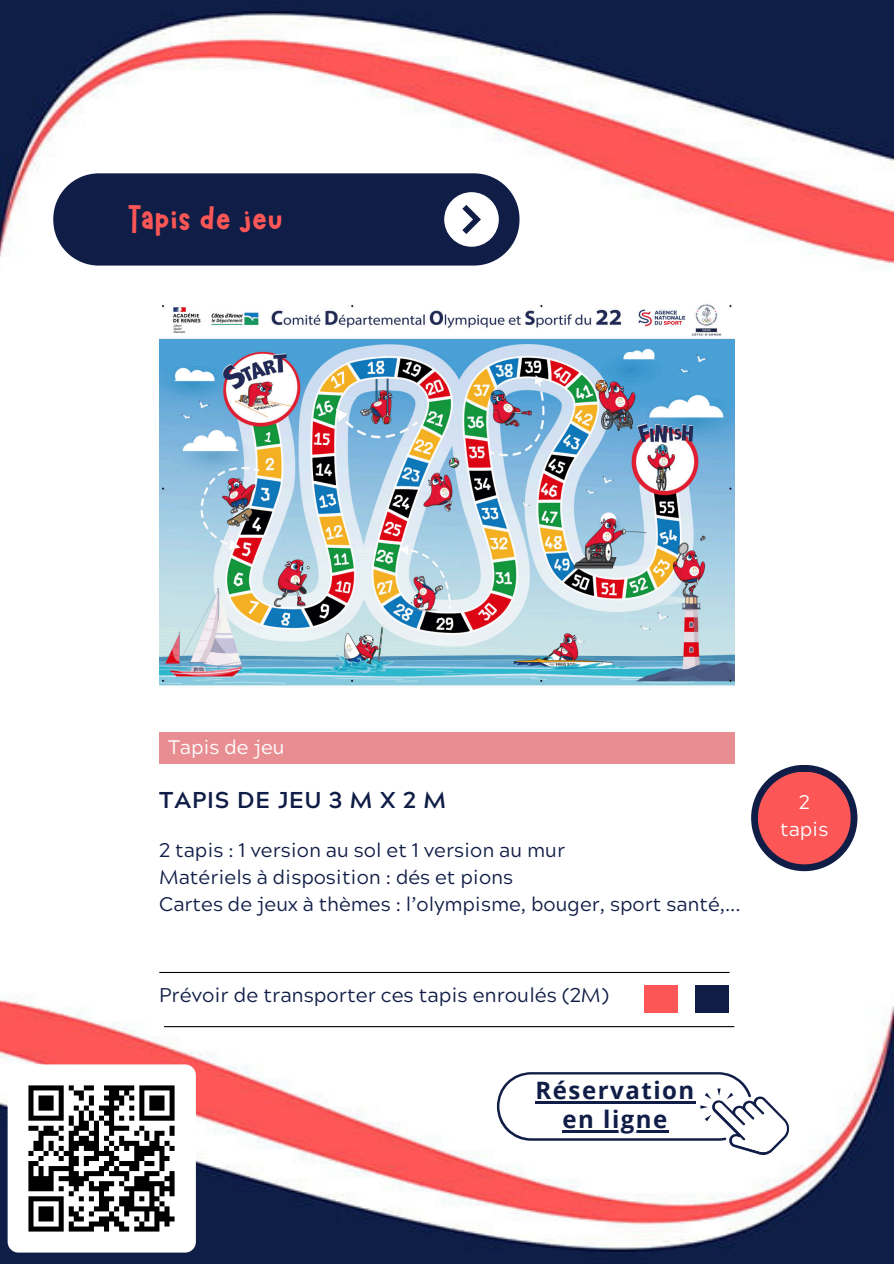
<style>
.page{position:relative;width:894px;height:1264px;background:#fff}
.page>*{position:absolute;margin:0;border:0;box-sizing:border-box;transform-origin:0 0}
.t1{font:40.05px "Marykate";color:#fc5656}
.t2{font:700 24px "Open Sans";letter-spacing:.065em;color:#101d46}
.t3{font:700 22.95px "Acherus Grotesque";letter-spacing:.04em;color:#101d46}
.t4{font:19.95px "Acherus Grotesque";color:#101d46}
.t5{font:19.65px "Acherus Grotesque";color:#101d46}
.t6{font:19.65px "Acherus Grotesque";color:#fff}
</style>
<div class="page">
<img style="left:0;top:0;width:893px;height:269px">
<img style="left:0;top:971px;width:893px;height:292px">
<div style="left:53px;top:173px;width:466px;height:92px;background:#101d46;border-radius:46px"></div>
<div style="left:444px;top:192px;width:54px;height:55px;background:#fff;border-radius:50%"></div>
<svg style="left:462px;top:205px;width:19px;height:29px"></svg>
<hr style="left:159px;top:971px;width:570px;height:2px;background:#000">
<hr style="left:164px;top:1026px;width:570px;height:1px;background:#000">
<div style="left:159px;top:732px;width:575px;height:31px;background:#e88e92"></div>
<svg style="left:750px;top:764px;width:107px;height:107px;background:#2a3055"></svg>
<div style="left:757px;top:771px;width:93px;height:93px;background:#fc5656;border-radius:50%"></div>
<img style="left:159px;top:304px;width:575px;height:382px">
<div style="left:643px;top:984px;width:34px;height:28px;background:#fc5656"></div>
<div style="left:694px;top:984px;width:34px;height:28px;background:#101d46"></div>
<svg style="left:497px;top:1072px;width:293px;height:83px"></svg>
<img style="left:8px;top:1064px;width:188px;height:188px;border-radius:11px">
<hr style="left:535px;top:1101px;width:160px;height:2px;background:#101d46">
<hr style="left:562px;top:1129px;width:106px;height:3px;background:#101d46">
<p class="t1" style="left:129px;top:193px;width:156px">Tapis de jeu</p>
<h1 class="t6" style="left:168px;top:739px;width:118px">Tapis de jeu</h1>
<p class="t3" style="left:159px;top:790px;width:288px">TAPIS DE JEU 3 M X 2 M</p>
<p class="t6" style="left:798px;top:794px;width:12px">2</p>
<p class="t6" style="left:780px;top:821px;width:50px">tapis</p>
<p class="t5" style="left:159px;top:841px;width:407px">2 tapis : 1 version au sol et 1 version au mur</p>
<p class="t5" style="left:159px;top:868px;width:355px">Matériels à disposition : dés et pions</p>
<h2 class="t5" style="left:159px;top:895px;width:582px">Cartes de jeux à thèmes : l’olympisme, bouger, sport santé,...</h2>
<p class="t4" style="left:159px;top:987px;width:450px">Prévoir de transporter ces tapis enroulés (2M)</p>
<p class="t2" style="left:535px;top:1073px;width:160px">Réservation</p>
<p class="t2" style="left:562px;top:1101px;width:106px">en ligne</p>
</div>
